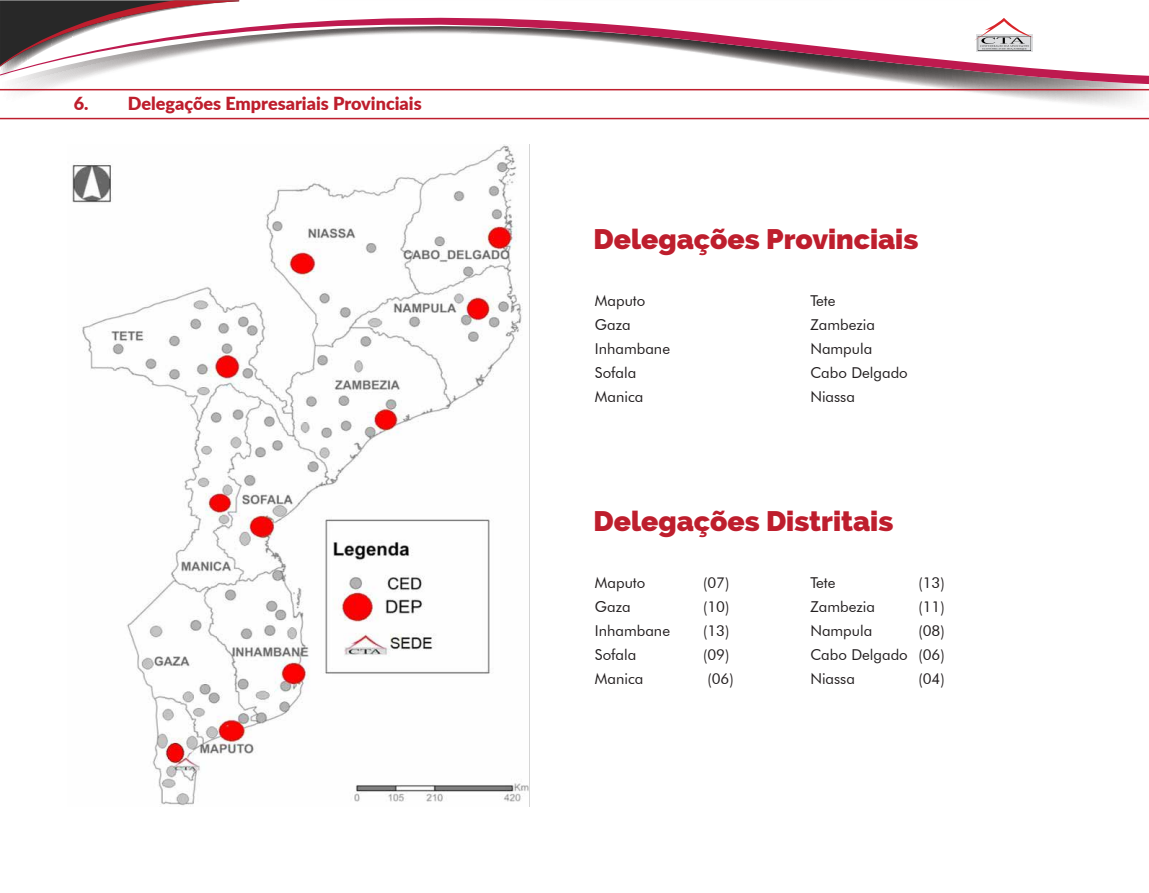
<style>
.page{position:relative;width:1149px;height:893px;background:#fff}
.page>*{position:absolute;margin:0;border:0;box-sizing:border-box;transform-origin:0 0}
.t1{font:800 28.35px "Raleway";color:#be1e2d}
.t2{font:900 18px "Lato";color:#be1e2d}
.t3{font:15px/24px "Futura BT";color:#231f20}
</style>
<div class="page">
<svg style="left:0;top:84px;width:1148px;height:5px"></svg>
<svg style="left:12px;top:0;width:1136px;height:84px"></svg>
<svg style="left:0;top:0;width:239px;height:81px"></svg>
<div style="left:975px;top:35px;width:56px;height:17px;background:#dcdddf"></div>
<svg style="left:973px;top:18px;width:60px;height:33px"></svg>
<img style="left:72px;top:144px;width:457px;height:662px">
<svg style="left:0;top:89px;width:1148px;height:30px"></svg>
<p class="t2" style="left:74px;top:90px;width:349px">6. Delegações Empresariais Provinciais</p>
<h1 class="t1" style="left:593px;top:222px;width:326px">Delegações Provinciais</h1>
<p class="t3" style="left:594px;top:289px;width:77px">Maputo<br>Gaza<br>Inhambane<br>Sofala<br>Manica</p>
<p class="t3" style="left:810px;top:289px;width:99px">Tete<br>Zambezia<br>Nampula<br>Cabo Delgado<br>Niassa</p>
<h1 class="t1" style="left:593px;top:504px;width:301px">Delegações Distritais</h1>
<p class="t3" style="left:594px;top:571px;width:52px">Maputo</p>
<p class="t3" style="left:702px;top:571px;width:28px">(07)</p>
<p class="t3" style="left:594px;top:595px;width:37px">Gaza</p>
<p class="t3" style="left:702px;top:595px;width:28px">(10)</p>
<p class="t3" style="left:594px;top:619px;width:77px">Inhambane</p>
<p class="t3" style="left:702px;top:619px;width:28px">(13)</p>
<p class="t3" style="left:594px;top:643px;width:43px">Sofala</p>
<p class="t3" style="left:702px;top:643px;width:28px">(09)</p>
<p class="t3" style="left:594px;top:667px;width:50px">Manica</p>
<p class="t3" style="left:707px;top:667px;width:28px">(06)</p>
<p class="t3" style="left:810px;top:571px;width:27px">Tete</p>
<p class="t3" style="left:918px;top:571px;width:28px">(13)</p>
<p class="t3" style="left:810px;top:595px;width:66px">Zambezia</p>
<p class="t3" style="left:918px;top:595px;width:28px">(11)</p>
<p class="t3" style="left:810px;top:619px;width:63px">Nampula</p>
<p class="t3" style="left:810px;top:619px;width:136px;text-align:justify;text-indent:108px">(08)<br>Cabo Delgado (06)<br>Niassa</p>
<p class="t3" style="left:918px;top:667px;width:28px">(04)</p>
</div>
